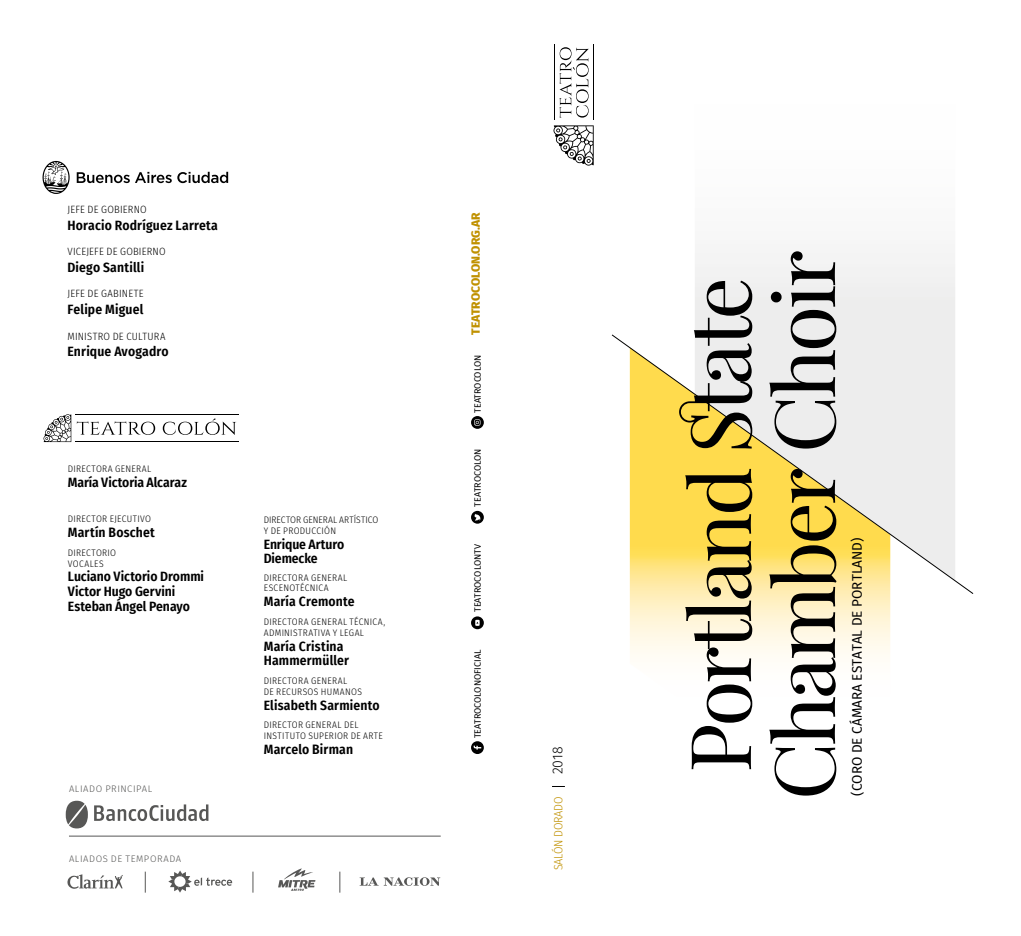
<style>
.page{position:relative;width:1021px;height:936px;background:#fff}
.page>*{position:absolute;margin:0;border:0;box-sizing:border-box;transform-origin:0 0}
.t1{font:300 14.1px "Fira Sans";color:#000}
.t2{font:600 13.5px/14.9px "Fira Sans Condensed";letter-spacing:.01em;color:#000}
.t3{font:13.5px "Fira Sans";color:#000}
.t4{font:600 13.5px/14.9px "Fira Sans Condensed";letter-spacing:-.01em;color:#000}
.t5{font:800 12px "Fira Sans";color:#c09100}
.t6{font:300 12px "Fira Sans Condensed";letter-spacing:-.02em;color:#c09100}
.t7{font:300 10.5px "Fira Sans Condensed";letter-spacing:.02em;color:#000}
.t8{font:300 9.45px/10.8px "Fira Sans Condensed";letter-spacing:.03em;color:#000}
.t9{font:300 9.45px/10.8px "Fira Sans Condensed";letter-spacing:.01em;color:#000}
.t10{font:300 9.45px "Fira Sans";letter-spacing:.06em;color:#575756}
.t11{font:9px "Fira Sans";color:#000}
</style>
<div class="page">
<svg style="left:77px;top:172px;width:151px;height:11px"></svg>
<svg style="left:42px;top:161px;width:28px;height:33px"></svg>
<svg style="left:77px;top:421px;width:78px;height:14px"></svg>
<svg style="left:163px;top:418px;width:73px;height:17px"></svg>
<svg style="left:43px;top:414px;width:28px;height:28px"></svg>
<hr style="left:75px;top:441px;width:163px;height:1px;background:#000">
<hr style="left:75px;top:414px;width:163px;height:1px;background:#000">
<svg style="left:471px;top:741px;width:13px;height:13px"></svg>
<svg style="left:471px;top:511px;width:13px;height:12px"></svg>
<svg style="left:471px;top:616px;width:13px;height:13px"></svg>
<svg style="left:471px;top:416px;width:13px;height:13px"></svg>
<svg style="left:474px;top:419px;width:6px;height:6px"></svg>
<svg style="left:67px;top:874px;width:56px;height:14px"></svg>
<svg style="left:168px;top:870px;width:64px;height:22px"></svg>
<svg style="left:359px;top:877px;width:81px;height:8px"></svg>
<svg style="left:278px;top:868px;width:37px;height:22px"></svg>
<hr style="left:69px;top:835px;width:372px;height:1px;background:#575756">
<svg style="left:145px;top:871px;width:1px;height:21px"></svg>
<svg style="left:253px;top:871px;width:1px;height:21px"></svg>
<svg style="left:339px;top:871px;width:1px;height:21px"></svg>
<svg style="left:94px;top:804px;width:114px;height:17px"></svg>
<svg style="left:66px;top:800px;width:22px;height:28px"></svg>
<svg style="left:552px;top:786px;width:13px;height:1px"></svg>
<div style="left:695px;top:253px;width:260px;height:81px;background:#efefef"></div>
<svg style="left:630px;top:594px;width:260px;height:202px"></svg>
<svg style="left:685px;top:594px;width:67px;height:175px"></svg>
<svg style="left:769px;top:594px;width:67px;height:201px"></svg>
<svg style="left:769px;top:251px;width:67px;height:83px"></svg>
<svg style="left:694px;top:280px;width:58px;height:54px"></svg>
<svg style="left:611px;top:334px;width:362px;height:260px;background:#dfd3a4"></svg>
<svg style="left:559px;top:47px;width:29px;height:71px"></svg>
<svg style="left:553px;top:125px;width:40px;height:41px"></svg>
<hr style="left:593px;top:45px;width:1px;height:75px;background:#000">
<hr style="left:554px;top:45px;width:1px;height:75px;background:#000">
<p class="t7" style="left:67px;top:202px;width:81px">JEFE DE GOBIERNO</p>
<p class="t2" style="left:67px;top:217px;width:152px">Horacio Rodríguez Larreta</p>
<p class="t7" style="left:67px;top:244px;width:100px">VICEJEFE DE GOBIERNO</p>
<p class="t2" style="left:67px;top:259px;width:78px">Diego Santilli</p>
<p class="t7" style="left:67px;top:286px;width:78px">JEFE DE GABINETE</p>
<p class="t2" style="left:67px;top:301px;width:77px">Felipe Miguel</p>
<p class="t7" style="left:67px;top:328px;width:99px">MINISTRO DE CULTURA</p>
<p class="t2" style="left:67px;top:343px;width:103px">Enrique Avogadro</p>
<p class="t8" style="left:68px;top:463px;width:85px">DIRECTORA GENERAL</p>
<p class="t2" style="left:68px;top:474px;width:121px">María Victoria Alcaraz</p>
<p class="t8" style="left:68px;top:513px;width:85px">DIRECTOR EJECUTIVO</p>
<p class="t2" style="left:68px;top:524px;width:88px">Martín Boschet</p>
<p class="t8" style="left:68px;top:547px;width:50px">DIRECTORIO<br>VOCALES</p>
<p class="t2" style="left:68px;top:568px;width:138px">Luciano Victorio Drommi<br>Victor Hugo Gervini<br>Esteban Ángel Penayo</p>
<p class="t10" style="left:69px;top:781px;width:85px">ALIADO PRINCIPAL</p>
<p class="t10" style="left:69px;top:851px;width:114px">ALIADOS DE TEMPORADA</p>
<p class="t9" style="left:264px;top:514px;width:116px">DIRECTOR GENERAL ARTÍSTICO<br>Y DE PRODUCCIÓN</p>
<p class="t4" style="left:264px;top:535px;width:82px">Enrique Arturo<br>Diemecke</p>
<p class="t8" style="left:264px;top:572px;width:85px">DIRECTORA GENERAL<br>ESCENOTÉCNICA</p>
<p class="t2" style="left:264px;top:593px;width:92px">María Cremonte</p>
<p class="t8" style="left:264px;top:616px;width:123px">DIRECTORA GENERAL TÉCNICA,<br>ADMINISTRATIVA Y LEGAL</p>
<p class="t2" style="left:264px;top:637px;width:87px">María Cristina<br>Hammermüller</p>
<p class="t8" style="left:264px;top:675px;width:100px">DIRECTORA GENERAL<br>DE RECURSOS HUMANOS</p>
<p class="t2" style="left:264px;top:696px;width:117px">Elisabeth Sarmiento</p>
<p class="t8" style="left:264px;top:719px;width:121px">DIRECTOR GENERAL DEL<br>INSTITUTO SUPERIOR DE ARTE</p>
<p class="t2" style="left:264px;top:741px;width:91px">Marcelo Birman</p>
<p class="t5" style="left:465px;top:334px;width:124px;rotate:-90deg">TEATROCOLON.ORG.AR</p>
<p class="t11" style="left:471px;top:413px;width:59px;rotate:-90deg">TEATROCOLON</p>
<p class="t11" style="left:471px;top:506px;width:59px;rotate:-90deg">TEATROCOLON</p>
<p class="t11" style="left:471px;top:612px;width:69px;rotate:-90deg">TEATROCOLONTV</p>
<p class="t11" style="left:471px;top:738px;width:90px;rotate:-90deg">TEATROCOLONOFICIAL</p>
<p class="t1" style="left:547px;top:774px;width:29px;rotate:-90deg">2018</p>
<p class="t6" style="left:549px;top:870px;width:75px;rotate:-90deg">SALÓN DORADO</p>
<p class="t3" style="left:847px;top:795px;width:259px;rotate:-90deg">(CORO DE CÁMARA ESTATAL DE PORTLAND)</p>
</div>
